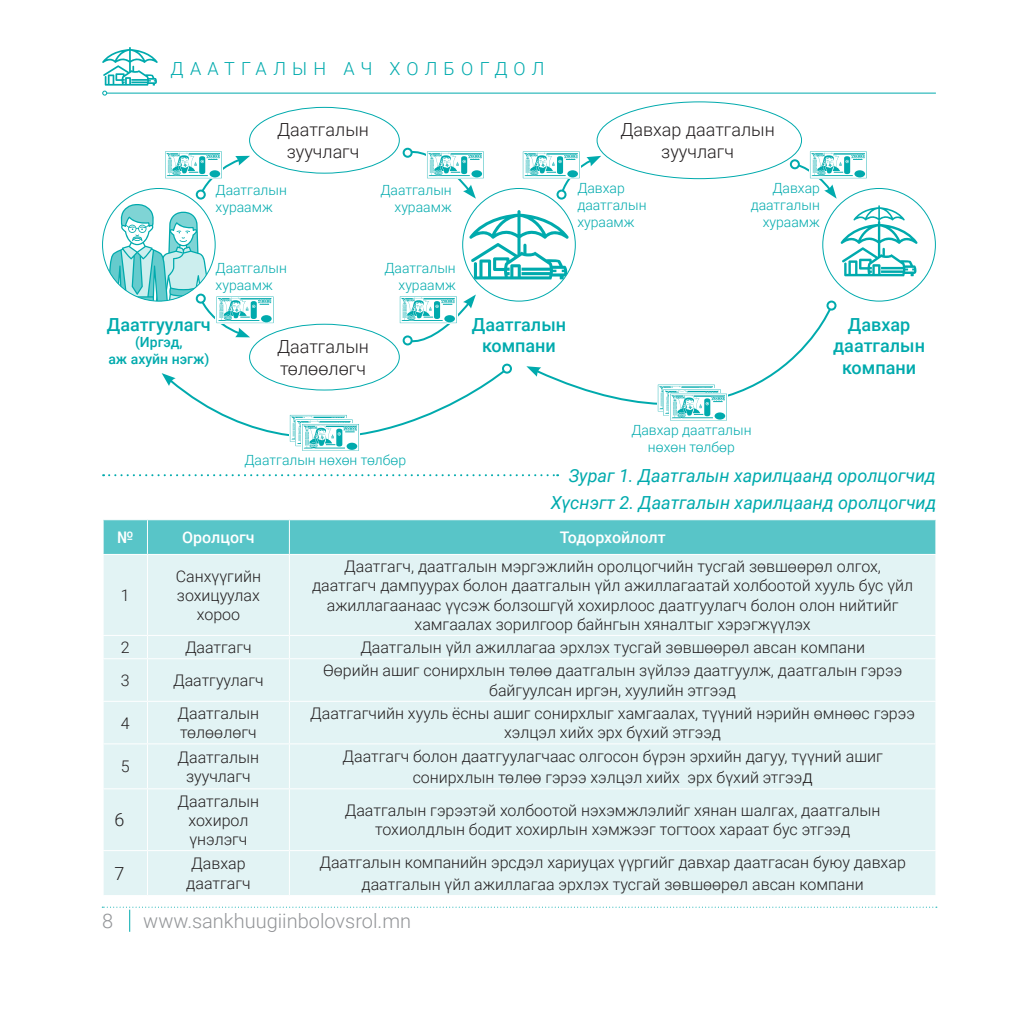
<style>
.page{position:relative;width:1021px;height:1021px;background:#fff}
.page>*{position:absolute;margin:0;border:0;box-sizing:border-box;transform-origin:0 0}
.t1{font:300 20px "Roboto";color:#939598}
.t2{font:italic 18px "Roboto";color:#00aaad}
.Table_text{font:300 18px/21.6px "Roboto";color:#231f20;text-align:center}
.t3{font:500 18px/21.6px "Roboto";color:#00aaad;text-align:center}
.t4{font:300 18px "Roboto";letter-spacing:.35em;color:#00aaad}
.Table_text-2{font:300 16px/19.2px "Roboto";color:#231f20;text-align:center}
.Table_text-3{font:500 16px "Roboto";color:#fff}
.t5{font:300 14px/16.8px "Roboto";color:#00aaad}
.t6{font:500 14px/16.8px "Roboto";color:#00aaad;text-align:center}
.s1{font-size:18px}
</style>
<div class="page">
<hr style="left:107px;top:93px;width:828px;height:1px;background:#00aaad">
<svg style="left:102px;top:906px;width:834px;height:25px"></svg>
<svg style="left:102px;top:47px;width:56px;height:49px"></svg>
<svg style="left:103px;top:474px;width:455px;height:2px"></svg>
<svg style="left:469px;top:210px;width:100px;height:69px"></svg>
<svg style="left:840px;top:205px;width:77px;height:71px"></svg>
<div style="left:196px;top:189px;width:10px;height:10px;border:2px solid #00aaad;border-radius:50%"></div>
<div style="left:556px;top:189px;width:10px;height:10px;border:2px solid #00aaad;border-radius:50%"></div>
<div style="left:402px;top:148px;width:10px;height:10px;border:2px solid #00aaad;border-radius:50%"></div>
<div style="left:789px;top:159px;width:10px;height:10px;border:2px solid #00aaad;border-radius:50%"></div>
<svg style="left:165px;top:151px;width:85px;height:42px"></svg>
<svg style="left:409px;top:148px;width:75px;height:51px"></svg>
<svg style="left:399px;top:296px;width:1px;height:27px"></svg>
<svg style="left:400px;top:294px;width:76px;height:51px"></svg>
<svg style="left:273px;top:296px;width:1px;height:28px"></svg>
<svg style="left:106px;top:204px;width:167px;height:133px"></svg>
<svg style="left:522px;top:151px;width:1px;height:27px"></svg>
<svg style="left:523px;top:151px;width:78px;height:42px"></svg>
<svg style="left:866px;top:151px;width:1px;height:28px"></svg>
<svg style="left:796px;top:151px;width:70px;height:48px"></svg>
<svg style="left:541px;top:307px;width:290px;height:98px"></svg>
<div style="left:826px;top:300px;width:10px;height:10px;border:2px solid #00aaad;border-radius:50%"></div>
<svg style="left:526px;top:366px;width:15px;height:11px"></svg>
<svg style="left:167px;top:369px;width:339px;height:108px"></svg>
<div style="left:502px;top:363px;width:10px;height:10px;border:2px solid #00aaad;border-radius:50%"></div>
<svg style="left:162px;top:373px;width:14px;height:13px"></svg>
<svg style="left:657px;top:384px;width:1px;height:28px"></svg>
<svg style="left:670px;top:393px;width:58px;height:28px"></svg>
<svg style="left:658px;top:384px;width:69px;height:36px"></svg>
<svg style="left:289px;top:414px;width:59px;height:28px"></svg>
<svg style="left:301px;top:423px;width:59px;height:28px"></svg>
<svg style="left:290px;top:415px;width:69px;height:35px"></svg>
<div style="left:104px;top:520px;width:831px;height:34px;background:#58c5c8"></div>
<div style="left:104px;top:555px;width:831px;height:340px;background:#e2f3f4"></div>
<hr style="left:147px;top:520px;width:1px;height:34px;background:#fff">
<hr style="left:289px;top:520px;width:1px;height:34px;background:#fff">
<hr style="left:147px;top:555px;width:1px;height:80px;background:#fff">
<hr style="left:289px;top:555px;width:1px;height:80px;background:#fff">
<hr style="left:103px;top:635px;width:44px;height:1px;background:#fff">
<svg style="left:103px;top:636px;width:1px;height:22px"></svg>
<hr style="left:147px;top:635px;width:142px;height:1px;background:#fff">
<svg style="left:147px;top:636px;width:1px;height:22px"></svg>
<hr style="left:289px;top:635px;width:647px;height:1px;background:#fff">
<svg style="left:289px;top:636px;width:1px;height:22px"></svg>
<svg style="left:935px;top:636px;width:1px;height:22px"></svg>
<hr style="left:103px;top:658px;width:44px;height:1px;background:#fff">
<hr style="left:147px;top:658px;width:142px;height:1px;background:#fff">
<hr style="left:147px;top:659px;width:1px;height:41px;background:#fff">
<hr style="left:289px;top:658px;width:647px;height:1px;background:#fff">
<hr style="left:289px;top:659px;width:1px;height:41px;background:#fff">
<hr style="left:103px;top:700px;width:44px;height:1px;background:#fff">
<hr style="left:147px;top:700px;width:142px;height:1px;background:#fff">
<hr style="left:147px;top:701px;width:1px;height:42px;background:#fff">
<hr style="left:289px;top:700px;width:647px;height:1px;background:#fff">
<hr style="left:289px;top:701px;width:1px;height:42px;background:#fff">
<hr style="left:103px;top:743px;width:44px;height:1px;background:#fff">
<hr style="left:147px;top:743px;width:142px;height:1px;background:#fff">
<hr style="left:147px;top:744px;width:1px;height:44px;background:#fff">
<hr style="left:289px;top:743px;width:647px;height:1px;background:#fff">
<hr style="left:289px;top:744px;width:1px;height:44px;background:#fff">
<hr style="left:103px;top:788px;width:44px;height:1px;background:#fff">
<hr style="left:147px;top:788px;width:142px;height:1px;background:#fff">
<hr style="left:147px;top:789px;width:1px;height:61px;background:#fff">
<hr style="left:289px;top:788px;width:647px;height:1px;background:#fff">
<hr style="left:289px;top:789px;width:1px;height:61px;background:#fff">
<hr style="left:103px;top:850px;width:44px;height:1px;background:#fff">
<hr style="left:147px;top:850px;width:142px;height:1px;background:#fff">
<hr style="left:147px;top:851px;width:1px;height:44px;background:#fff">
<hr style="left:289px;top:850px;width:647px;height:1px;background:#fff">
<hr style="left:289px;top:851px;width:1px;height:44px;background:#fff">
<p class="t4" style="left:171px;top:56px;width:375px">ДААТГАЛЫН АЧ ХОЛБОГДОЛ</p>
<p class="Table_text" style="left:277px;top:118px;width:93px">Даатгалын зуучлагч</p>
<p class="Table_text" style="left:620px;top:118px;width:156px">Давхар даатгалын зуучлагч</p>
<p class="t5" style="left:215px;top:181px;width:73px">Даатгалын хураамж</p>
<p class="t5" style="left:380px;top:181px;width:73px;text-align:right">Даатгалын хураамж</p>
<p class="t5" style="left:215px;top:259px;width:73px">Даатгалын хураамж</p>
<p class="t3" style="left:107px;top:312px;width:106px">Даатгуулагч</p>
<p class="t6" style="left:108px;top:333px;width:102px">(Иргэд,<br>аж ахуйн нэгж)</p>
<p class="Table_text" style="left:277px;top:335px;width:93px;text-align:left">Даатгалын төлөөлөгч</p>
<p class="t5" style="left:384px;top:259px;width:73px;text-align:right">Даатгалын хураамж</p>
<p class="t5" style="left:577px;top:179px;width:71px">Давхар даатгалын хураамж</p>
<p class="t5" style="left:750px;top:179px;width:71px;text-align:right">Давхар даатгалын хураамж</p>
<p class="t3" style="left:472px;top:312px;width:96px">Даатгалын компани</p>
<p class="t3" style="left:833px;top:312px;width:93px">Давхар даатгалын компани</p>
<p class="t5" style="left:244px;top:451px;width:163px">Даатгалын нөхөн төлбөр</p>
<p class="t5" style="left:631px;top:421px;width:122px">Давхар даатгалын</p>
<p class="t5" style="left:648px;top:438px;width:88px">нөхөн төлбөр</p>
<p class="t2" style="left:569px;top:463px;width:368px">Зураг 1. Даатгалын харилцаанд оролцогчид</p>
<p class="t2" style="left:551px;top:490px;width:387px">Хүснэгт 2. Даатгалын харилцаанд оролцогчид</p>
<p class="Table_text-3" style="left:117px;top:526px;width:18px">№</p>
<p class="Table_text-3" style="left:182px;top:526px;width:74px">Оролцогч</p>
<p class="Table_text-3" style="left:559px;top:526px;width:107px">Тодорхойлолт</p>
<p class="Table_text-2" style="left:121px;top:585px;width:10px">1</p>
<p class="Table_text-2" style="left:176px;top:566px;width:87px">Санхүүгийн зохицуулах хороо</p>
<p class="Table_text-2" style="left:312px;top:556px;width:602px">Даатгагч, даатгалын мэргэжлийн оролцогчийн тусгай зөвшөөрөл олгох, даатгагч дампуурах болон даатгалын үйл ажиллагаатай холбоотой хууль бус үйл ажиллагаанаас үүсэж болзошгүй хохирлоос даатгуулагч болон олон нийтийг хамгаалах зорилгоор байнгын хяналтыг хэрэгжүүлэх</p>
<p class="Table_text-2" style="left:121px;top:637px;width:10px">2</p>
<p class="Table_text-2" style="left:185px;top:637px;width:68px">Даатгагч</p>
<p class="Table_text-2" style="left:360px;top:637px;width:506px">Даатгалын үйл ажиллагаа эрхлэх тусгай зөвшөөрөл авсан компани</p>
<p class="Table_text-2" style="left:121px;top:670px;width:10px">3</p>
<p class="Table_text-2" style="left:173px;top:670px;width:92px">Даатгуулагч</p>
<p class="Table_text-2" style="left:323px;top:660px;width:580px">Өөрийн ашиг сонирхлын төлөө даатгалын зүйлээ даатгуулж, даатгалын гэрээ байгуулсан иргэн, хуулийн этгээд</p>
<p class="Table_text-2" style="left:121px;top:712px;width:10px">4</p>
<p class="Table_text-2" style="left:178px;top:703px;width:83px;text-align:left">Даатгалын төлөөлөгч</p>
<p class="Table_text-2" style="left:310px;top:703px;width:606px">Даатгагчийн хууль ёсны ашиг сонирхлыг хамгаалах, түүний нэрийн өмнөөс гэрээ хэлцэл хийх эрх бүхий этгээд</p>
<p class="Table_text-2" style="left:121px;top:756px;width:10px">5</p>
<p class="Table_text-2" style="left:178px;top:746px;width:83px">Даатгалын зуучлагч</p>
<p class="Table_text-2" style="left:342px;top:744px;width:542px;line-height:21.6px">Даатгагч болон даатгуулагчаас олгосон бүрэн эрхийн дагуу, түүний ашиг сонирхлын төлөө гэрээ хэлцэл хийх эрх бүхий этгээ<span class="s1">д</span></p>
<p class="Table_text" style="left:114px;top:808px;width:11px">6</p>
<p class="Table_text-2" style="left:178px;top:790px;width:83px">Даатгалын хохирол үнэлэгч</p>
<p class="Table_text-2" style="left:345px;top:800px;width:537px">Даатгалын гэрээтэй холбоотой нэхэмжлэлийг хянан шалгах, даатгалын тохиолдлын бодит хохирлын хэмжээг тогтоох хараат бус этгээд</p>
<p class="Table_text" style="left:114px;top:862px;width:11px">7</p>
<p class="Table_text-2" style="left:186px;top:853px;width:66px">Давхар даатгагч</p>
<p class="Table_text-2" style="left:319px;top:851px;width:588px;line-height:21.6px">Даатгалын компанийн эрсдэл хариуцах үүргийг давхар даатгасан буюу давхар даатгалын үйл ажиллагаа эрхлэх тусгай зөвшөөрөл авсан компани</p>
<p class="t1" style="left:102px;top:907px;width:13px">8</p>
<p class="t1" style="left:143px;top:907px;width:269px">www.sankhuugiinbolovsrol.mn</p>
</div>
